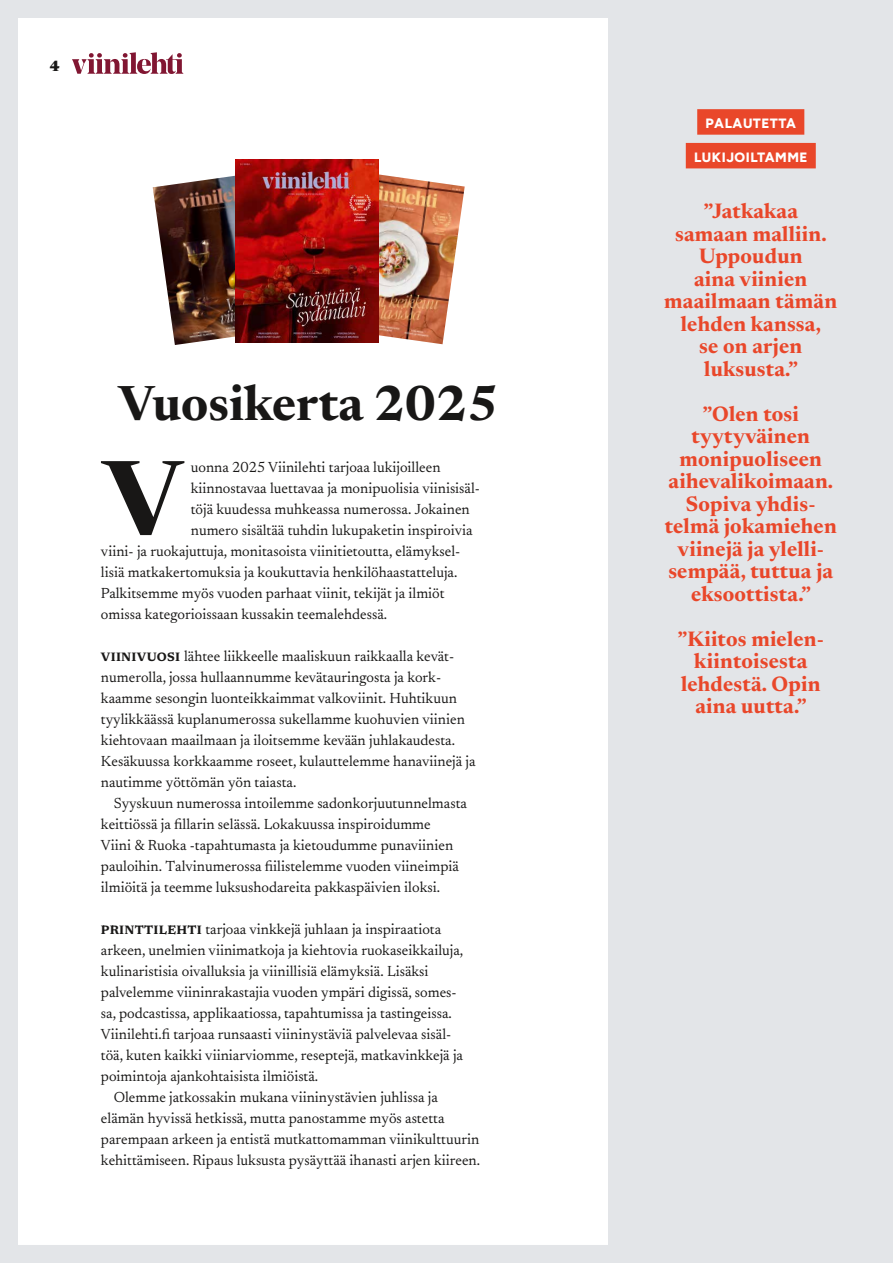
<style>
.page{position:relative;width:893px;height:1263px;background:#fff}
.page>*{position:absolute;margin:0;border:0;box-sizing:border-box;transform-origin:0 0}
.t1{font:700 104.4px "Newsreader 60 pt";color:#181716}
.t2{font:700 49.5px "Newsreader 36 pt";color:#181716}
.t3{font:700 21px/22.5px "Newsreader 36 pt";letter-spacing:.01em;color:#e9472a;text-align:center}
.t4{font:15px/21px "Newsreader 16 pt";color:#181716}
.t5{font:800 15px "Newsreader 36 pt";color:#181716}
.t6{font:800 13.5px "Figtree";letter-spacing:.04em;color:#fff}
.s1{font-family:"Newsreader";font-weight:700;font-size:12.3px}
</style>
<div class="page">
<div style="left:0;top:0;width:893px;height:1263px;border:18px solid #e3e5e8"></div>
<div style="left:608px;top:0;width:285px;height:1263px;background:#e3e5e8"></div>
<div style="left:697px;top:109px;width:107px;height:26px;background:#e9472a"></div>
<div style="left:686px;top:143px;width:130px;height:25px;background:#e9472a"></div>
<svg style="left:72px;top:52px;width:112px;height:22px"></svg>
<img style="left:153px;top:175px;width:146px;height:170px">
<img style="left:319px;top:174px;width:146px;height:170px">
<img style="left:235px;top:160px;width:144px;height:182px">
<p class="t5" style="left:50px;top:55px;width:11px">4</p>
<h2 class="t2" style="left:119px;top:367px;width:381px">Vuosikerta 2025</h2>
<h1 class="t1" style="left:103px;top:417px;width:82px">V</h1>
<p class="t4" style="left:191px;top:455px;width:251px">uonna 2025 Viinilehti tarjoaa lukijoilleen</p>
<p class="t4" style="left:191px;top:476px;width:291px">kiinnostavaa luettavaa ja monipuolisia viinisisäl-</p>
<p class="t4" style="left:191px;top:497px;width:280px">töjä kuudessa muhkeassa numerossa. Jokainen</p>
<p class="t4" style="left:191px;top:518px;width:283px">numero sisältää tuhdin lukupaketin inspiroivia</p>
<p class="t4" style="left:101px;top:539px;width:361px">viini- ja ruokajuttuja, monitasoista viinitietoutta, elämyksel-</p>
<p class="t4" style="left:101px;top:560px;width:358px">lisiä matkakertomuksia ja koukuttavia henkilöhaastatteluja.</p>
<p class="t4" style="left:101px;top:581px;width:345px">Palkitsemme myös vuoden parhaat viinit, tekijät ja ilmiöt</p>
<p class="t4" style="left:101px;top:602px;width:288px">omissa kategorioissaan kussakin teemalehdessä.</p>
<p class="t4" style="left:101px;top:644px;width:376px"><span class="s1">VIINIVUOSI</span> lähtee liikkeelle maaliskuun raikkaalla kevät&shy;numerolla, jossa hullaannumme kevätauringosta ja kork&shy;kaamme sesongin luonteikkaimmat valkoviinit. Huhtikuun tyylikkäässä kuplanumerossa sukellamme kuohuvien viinien kiehtovaan maailmaan ja iloitsemme kevään juhlakaudesta.<br>Kesäkuussa korkkaamme roseet, kulauttelemme hanaviinejä ja nautimme yöttömän yön taiasta.</p>
<p class="t4" style="left:101px;top:791px;width:368px;text-indent:13px">Syyskuun numerossa intoilemme sadonkorjuutunnelmasta keittiössä ja fillarin selässä. Lokakuussa inspiroidumme<br>Viini &amp; Ruoka -tapahtumasta ja kietoudumme punaviinien pauloihin. Talvinumerossa fiilistelemme vuoden viineimpiä ilmiöitä ja teemme luksushodareita pakkaspäivien iloksi.</p>
<p class="t4" style="left:101px;top:917px;width:342px"><span class="s1">PRINTTILEHTI</span> tarjoaa vinkkejä juhlaan ja inspiraatiota</p>
<p class="t4" style="left:101px;top:938px;width:364px">arkeen, unelmien viinimatkoja ja kiehtovia ruokaseikkailuja,</p>
<p class="t4" style="left:101px;top:959px;width:329px">kulinaristisia oivalluksia ja viinillisiä elämyksiä. Lisäksi</p>
<p class="t4" style="left:101px;top:980px;width:357px">palvelemme viininrakastajia vuoden ympäri digissä, somes-</p>
<p class="t4" style="left:101px;top:1001px;width:352px">sa, podcastissa, applikaatiossa, tapahtumissa ja tastingeissa.</p>
<p class="t4" style="left:101px;top:1022px;width:352px">Viinilehti.fi tarjoaa runsaasti viininystäviä palvelevaa sisäl-</p>
<p class="t4" style="left:101px;top:1043px;width:364px">töä, kuten kaikki viiniarviomme, reseptejä, matkavinkkejä ja</p>
<p class="t4" style="left:101px;top:1064px;width:219px">poimintoja ajankohtaisista ilmiöistä.</p>
<p class="t4" style="left:114px;top:1085px;width:326px">Olemme jatkossakin mukana viininystävien juhlissa ja</p>
<p class="t4" style="left:101px;top:1106px;width:345px">elämän hyvissä hetkissä, mutta panostamme myös astetta</p>
<p class="t4" style="left:101px;top:1127px;width:380px">parempaan arkeen ja entistä mutkattomamman viinikulttuurin</p>
<p class="t4" style="left:101px;top:1148px;width:381px">kehittämiseen. Ripaus luksusta pysäyttää ihanasti arjen kiireen.</p>
<p class="t6" style="left:705px;top:115px;width:92px">PALAUTETTA</p>
<p class="t6" style="left:694px;top:149px;width:115px">LUKIJOILTAMME</p>
<h3 class="t3" style="left:664px;top:198px;width:174px">”Jatkakaa<br>samaan malliin.<br>Uppoudun<br>aina viinien maailmaan tämän lehden kanssa,<br>se on arjen luksusta.”</h3>
<h3 class="t3" style="left:665px;top:401px;width:174px">”Olen tosi tyytyväinen monipuoliseen aihevalikoimaan.<br>Sopiva yhdis&shy;telmä jokamiehen viinejä ja ylelli&shy;sempää, tuttua ja eksoottista.”</h3>
<h3 class="t3" style="left:677px;top:626px;width:148px">”Kiitos mielen&shy;kiintoisesta lehdestä. Opin aina uutta.”</h3>
</div>
